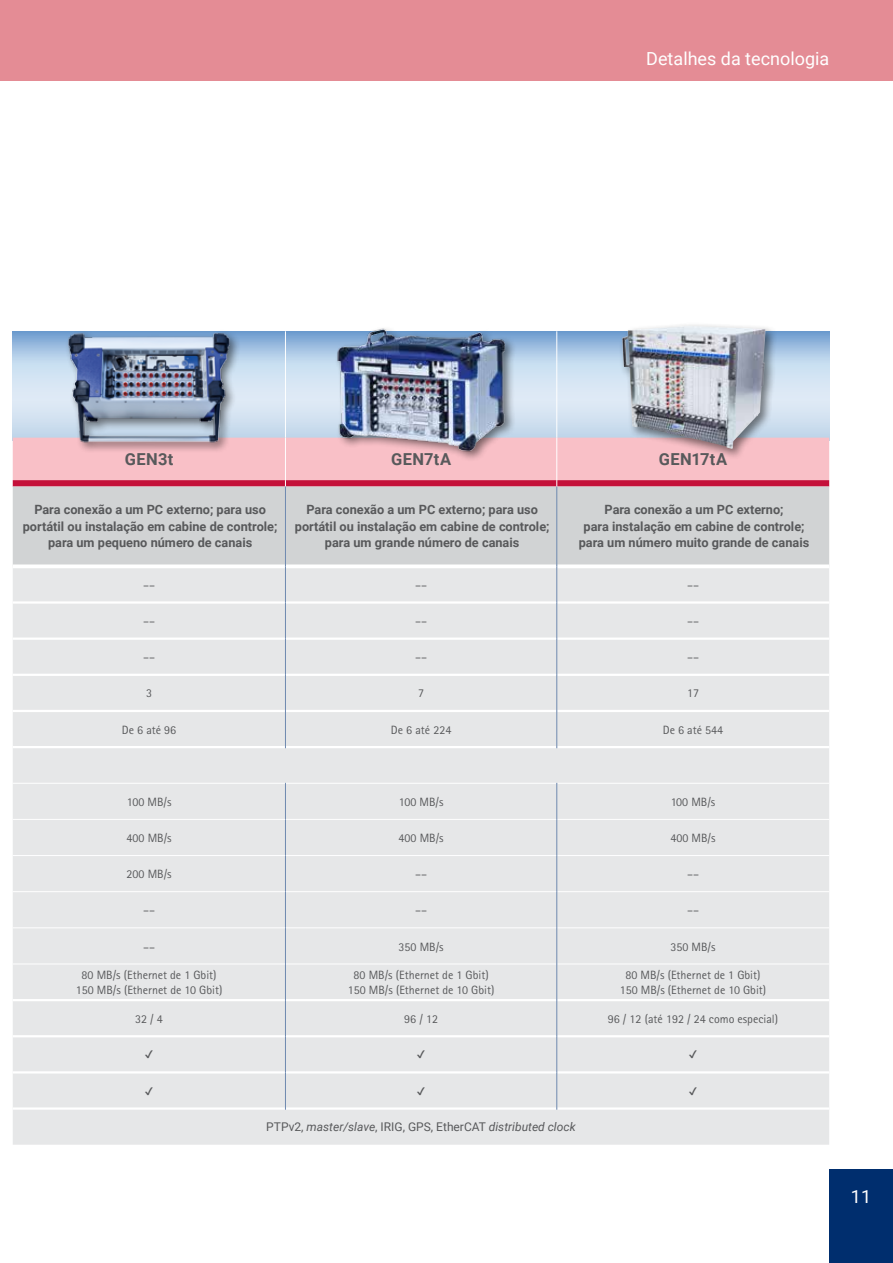
<style>
.page{position:relative;width:893px;height:1263px;background:#fff}
.page>*{position:absolute;margin:0;border:0;box-sizing:border-box;transform-origin:0 0}
.t1{font:18px "Roboto";color:#fff}
.t2{font:700 16.5px "Roboto";letter-spacing:.025em;color:#58595b}
.t3{font:700 12.75px/16.5px "Roboto";color:#58595b;text-align:center}
.t4{font:12px/15px "Rotis Sans Serif";color:#58595b;text-align:center}
.t5{font:italic 12px "Roboto";color:#58595b}
.t6{font:10.5px "Meiryo";color:#58595b}
.s1{font-style:normal}
</style>
<div class="page">
<svg style="left:13px;top:331px;width:816px;height:107px;background:#c2d7ec"></svg>
<div style="left:13px;top:486px;width:816px;height:78px;background:#d1d3d4"></div>
<div style="left:13px;top:568px;width:816px;height:577px;background:#e6e7e8"></div>
<svg style="left:13px;top:438px;width:816px;height:48px;background:#ec95a4"></svg>
<svg style="left:286px;top:564px;width:270px;height:1px"></svg>
<svg style="left:557px;top:564px;width:272px;height:4px"></svg>
<hr style="left:286px;top:601px;width:270px;height:3px;background:#fff">
<hr style="left:557px;top:601px;width:272px;height:3px;background:#fff">
<hr style="left:286px;top:637px;width:270px;height:3px;background:#fff">
<hr style="left:557px;top:637px;width:272px;height:3px;background:#fff">
<hr style="left:286px;top:674px;width:270px;height:2px;background:#fff">
<hr style="left:557px;top:674px;width:272px;height:2px;background:#fff">
<hr style="left:286px;top:710px;width:270px;height:2px;background:#fff">
<hr style="left:557px;top:710px;width:272px;height:2px;background:#fff">
<hr style="left:286px;top:746px;width:270px;height:2px;background:#fff">
<hr style="left:557px;top:746px;width:272px;height:2px;background:#fff">
<hr style="left:286px;top:999px;width:270px;height:2px;background:#fff">
<hr style="left:557px;top:999px;width:272px;height:2px;background:#fff">
<hr style="left:286px;top:1035px;width:270px;height:2px;background:#fff">
<hr style="left:557px;top:1035px;width:272px;height:2px;background:#fff">
<hr style="left:286px;top:1071px;width:270px;height:2px;background:#fff">
<hr style="left:557px;top:1071px;width:272px;height:2px;background:#fff">
<svg style="left:13px;top:564px;width:272px;height:1px"></svg>
<hr style="left:13px;top:601px;width:272px;height:3px;background:#fff">
<hr style="left:13px;top:637px;width:272px;height:3px;background:#fff">
<hr style="left:13px;top:674px;width:272px;height:2px;background:#fff">
<hr style="left:13px;top:710px;width:272px;height:2px;background:#fff">
<hr style="left:13px;top:746px;width:272px;height:2px;background:#fff">
<hr style="left:13px;top:999px;width:272px;height:2px;background:#fff">
<hr style="left:13px;top:1035px;width:272px;height:2px;background:#fff">
<hr style="left:13px;top:1071px;width:272px;height:2px;background:#fff">
<hr style="left:13px;top:1107px;width:272px;height:3px;background:#fff">
<hr style="left:286px;top:1107px;width:270px;height:3px;background:#fff">
<hr style="left:557px;top:1107px;width:272px;height:3px;background:#fff">
<hr style="left:285px;top:486px;width:1px;height:80px;background:#6e89b0">
<hr style="left:556px;top:486px;width:1px;height:80px;background:#6e89b0">
<hr style="left:556px;top:566px;width:1px;height:36px;background:#6e89b0">
<hr style="left:556px;top:602px;width:1px;height:37px;background:#6e89b0">
<hr style="left:556px;top:639px;width:1px;height:36px;background:#6e89b0">
<hr style="left:556px;top:675px;width:1px;height:36px;background:#6e89b0">
<hr style="left:556px;top:711px;width:1px;height:37px;background:#6e89b0">
<hr style="left:286px;top:783px;width:270px;height:1px;background:#fff">
<hr style="left:557px;top:783px;width:272px;height:1px;background:#fff">
<hr style="left:286px;top:819px;width:270px;height:1px;background:#fff">
<hr style="left:557px;top:819px;width:272px;height:1px;background:#fff">
<hr style="left:286px;top:855px;width:270px;height:1px;background:#fff">
<hr style="left:557px;top:855px;width:272px;height:1px;background:#fff">
<hr style="left:286px;top:891px;width:270px;height:1px;background:#fff">
<hr style="left:557px;top:891px;width:272px;height:1px;background:#fff">
<hr style="left:286px;top:963px;width:270px;height:1px;background:#fff">
<hr style="left:557px;top:963px;width:272px;height:1px;background:#fff">
<hr style="left:286px;top:927px;width:270px;height:1px;background:#fff">
<hr style="left:557px;top:927px;width:272px;height:1px;background:#fff">
<hr style="left:285px;top:566px;width:1px;height:36px;background:#6e89b0">
<hr style="left:285px;top:602px;width:1px;height:37px;background:#6e89b0">
<hr style="left:285px;top:639px;width:1px;height:36px;background:#6e89b0">
<hr style="left:285px;top:675px;width:1px;height:36px;background:#6e89b0">
<hr style="left:285px;top:711px;width:1px;height:37px;background:#6e89b0">
<hr style="left:285px;top:783px;width:1px;height:36px;background:#6e89b0">
<hr style="left:285px;top:819px;width:1px;height:36px;background:#6e89b0">
<hr style="left:285px;top:855px;width:1px;height:37px;background:#6e89b0">
<hr style="left:285px;top:892px;width:1px;height:36px;background:#6e89b0">
<hr style="left:285px;top:928px;width:1px;height:36px;background:#6e89b0">
<hr style="left:285px;top:964px;width:1px;height:36px;background:#6e89b0">
<hr style="left:285px;top:1000px;width:1px;height:36px;background:#6e89b0">
<hr style="left:285px;top:1036px;width:1px;height:36px;background:#6e89b0">
<hr style="left:285px;top:1072px;width:1px;height:38px;background:#6e89b0">
<hr style="left:556px;top:783px;width:1px;height:36px;background:#6e89b0">
<hr style="left:556px;top:819px;width:1px;height:36px;background:#6e89b0">
<hr style="left:556px;top:855px;width:1px;height:37px;background:#6e89b0">
<hr style="left:556px;top:892px;width:1px;height:36px;background:#6e89b0">
<hr style="left:556px;top:928px;width:1px;height:36px;background:#6e89b0">
<hr style="left:556px;top:964px;width:1px;height:36px;background:#6e89b0">
<hr style="left:556px;top:1000px;width:1px;height:36px;background:#6e89b0">
<hr style="left:556px;top:1036px;width:1px;height:36px;background:#6e89b0">
<hr style="left:556px;top:1072px;width:1px;height:38px;background:#6e89b0">
<hr style="left:13px;top:783px;width:272px;height:1px;background:#fff">
<hr style="left:13px;top:819px;width:272px;height:1px;background:#fff">
<hr style="left:13px;top:855px;width:272px;height:1px;background:#fff">
<hr style="left:13px;top:891px;width:272px;height:1px;background:#fff">
<hr style="left:13px;top:927px;width:272px;height:1px;background:#fff">
<hr style="left:13px;top:963px;width:272px;height:1px;background:#fff">
<div style="left:0;top:0;width:893px;height:81px;background:#e48c95"></div>
<img style="left:40px;top:331px;width:213px;height:127px">
<img style="left:253px;top:328px;width:331px;height:145px">
<div style="left:618px;top:322px;width:160px;height:139px;background:#000;opacity:.5"></div>
<img style="left:622px;top:325px;width:144px;height:124px">
<div style="left:829px;top:1169px;width:64px;height:94px;background:#002e6e"></div>
<h1 class="t1" style="left:646px;top:46px;width:184px">Detalhes da tecnologia</h1>
<h2 class="t2" style="left:125px;top:448px;width:50px">GEN3t</h2>
<h2 class="t2" style="left:391px;top:448px;width:62px">GEN7tA</h2>
<h2 class="t2" style="left:659px;top:448px;width:70px">GEN17tA</h2>
<p class="t3" style="left:23px;top:501px;width:256px">Para conexão a um PC externo; para uso portátil ou instalação em cabine de controle; para um pequeno número de canais</p>
<p class="t3" style="left:295px;top:501px;width:256px">Para conexão a um PC externo; para uso portátil ou instalação em cabine de controle; para um grande número de canais</p>
<p class="t3" style="left:579px;top:501px;width:232px">Para conexão a um PC externo;<br>para instalação em cabine de controle; para um número muito grande de canais</p>
<p class="t4" style="left:143px;top:577px;width:13px">––</p>
<p class="t4" style="left:415px;top:577px;width:13px">––</p>
<p class="t4" style="left:687px;top:577px;width:13px">––</p>
<p class="t4" style="left:143px;top:613px;width:13px">––</p>
<p class="t4" style="left:415px;top:613px;width:13px">––</p>
<p class="t4" style="left:687px;top:613px;width:13px">––</p>
<p class="t4" style="left:143px;top:650px;width:13px">––</p>
<p class="t4" style="left:415px;top:650px;width:13px">––</p>
<p class="t4" style="left:687px;top:650px;width:13px">––</p>
<p class="t4" style="left:146px;top:686px;width:7px">3</p>
<p class="t4" style="left:418px;top:686px;width:7px">7</p>
<p class="t4" style="left:687px;top:686px;width:13px">17</p>
<p class="t4" style="left:122px;top:722px;width:56px">De 6 até 96</p>
<p class="t4" style="left:391px;top:722px;width:62px">De 6 até 224</p>
<p class="t4" style="left:663px;top:722px;width:62px">De 6 até 544</p>
<p class="t4" style="left:127px;top:794px;width:46px">100 MB/s</p>
<p class="t4" style="left:399px;top:794px;width:46px">100 MB/s</p>
<p class="t4" style="left:671px;top:794px;width:46px">100 MB/s</p>
<p class="t4" style="left:127px;top:830px;width:47px">400 MB/s</p>
<p class="t4" style="left:399px;top:830px;width:47px">400 MB/s</p>
<p class="t4" style="left:670px;top:830px;width:47px">400 MB/s</p>
<p class="t4" style="left:127px;top:866px;width:47px">200 MB/s</p>
<p class="t4" style="left:415px;top:866px;width:13px">––</p>
<p class="t4" style="left:687px;top:866px;width:13px">––</p>
<p class="t4" style="left:143px;top:903px;width:13px">––</p>
<p class="t4" style="left:415px;top:903px;width:13px">––</p>
<p class="t4" style="left:687px;top:903px;width:13px">––</p>
<p class="t4" style="left:143px;top:939px;width:13px">––</p>
<p class="t4" style="left:399px;top:939px;width:47px">350 MB/s</p>
<p class="t4" style="left:670px;top:939px;width:47px">350 MB/s</p>
<p class="t4" style="left:76px;top:967px;width:148px">80 MB/s (Ethernet de 1 Gbit)<br>150 MB/s (Ethernet de 10 Gbit)</p>
<p class="t4" style="left:348px;top:967px;width:148px">80 MB/s (Ethernet de 1 Gbit)<br>150 MB/s (Ethernet de 10 Gbit)</p>
<p class="t4" style="left:620px;top:967px;width:148px">80 MB/s (Ethernet de 1 Gbit)<br>150 MB/s (Ethernet de 10 Gbit)</p>
<p class="t4" style="left:135px;top:1011px;width:29px">32 / 4</p>
<p class="t4" style="left:404px;top:1011px;width:35px">96 / 12</p>
<p class="t4" style="left:608px;top:1011px;width:172px">96 / 12 (até 192 / 24 como especial)</p>
<p class="t6" style="left:145px;top:1047px;width:10px">✔</p>
<p class="t6" style="left:417px;top:1047px;width:10px">✔</p>
<p class="t6" style="left:689px;top:1047px;width:10px">✔</p>
<p class="t6" style="left:145px;top:1083px;width:10px">✔</p>
<p class="t6" style="left:417px;top:1083px;width:10px">✔</p>
<p class="t6" style="left:689px;top:1083px;width:10px">✔</p>
<p class="t5" style="left:266px;top:1118px;width:311px"><span class="s1">PTPv2,</span> master/slave<span class="s1">, IRIG, GPS, EtherCAT</span> distributed clock</p>
<h1 class="t1" style="left:851px;top:1184px;width:22px">11</h1>
</div>
